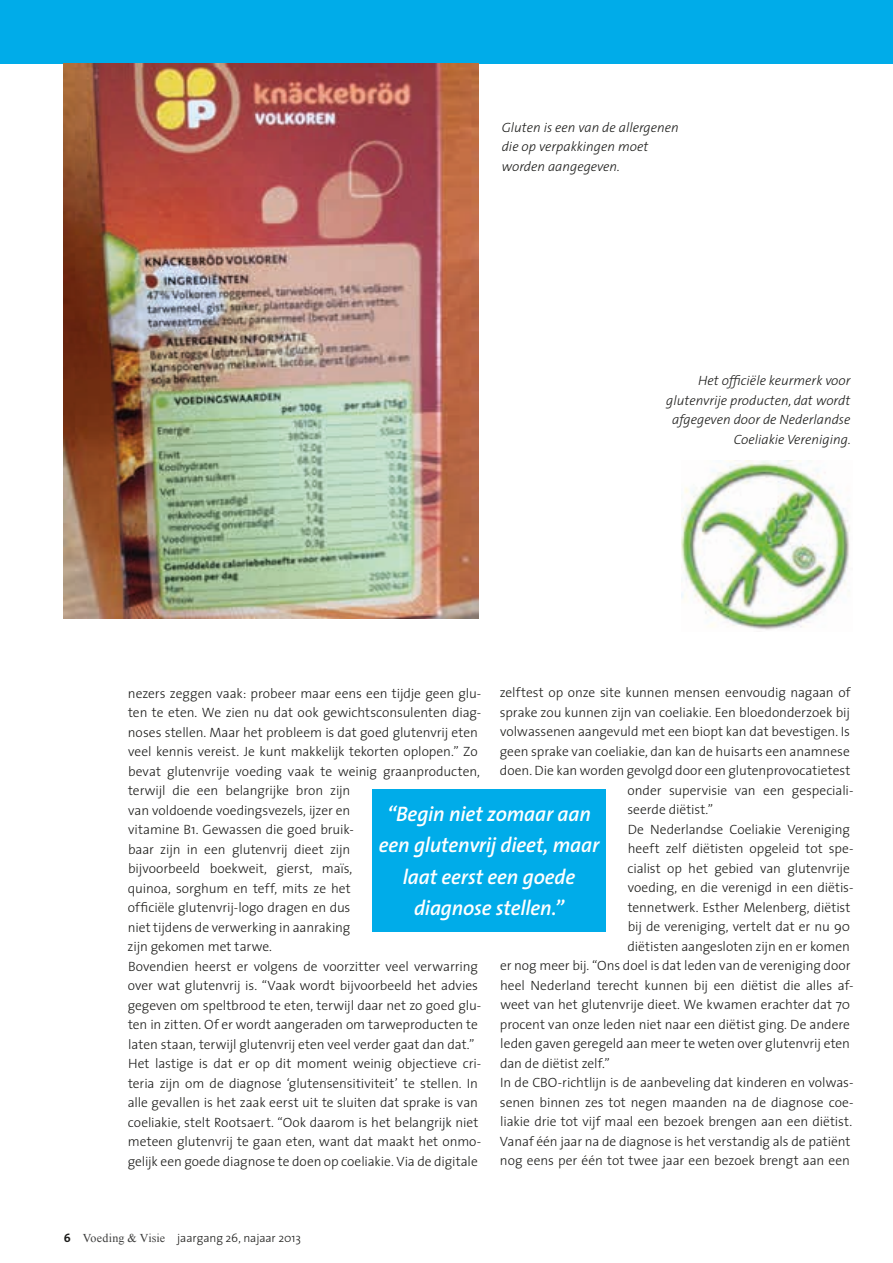
<style>
.page{position:relative;width:893px;height:1263px;background:#fff}
.page>*{position:absolute;margin:0;border:0;box-sizing:border-box;transform-origin:0 0}
.t1{font:italic 600 21px/31.5px "The Sans";letter-spacing:-.01em;color:#fff;text-align:center}
.t2{font:300 13.5px/19.5px "The Sans";letter-spacing:-.005em;color:#1d1d1b}
.t3{font:italic 300 13.5px/19.5px "The Sans";color:#1d1d1b}
.t4{font:300 12px "The Sans";letter-spacing:-.01em;color:#1d1d1b}
.s1{font-weight:700}
.s2{font-family:"Times New Roman";font-weight:400;color:#3d3d3c}
</style>
<div class="page">
<div style="left:0;top:0;width:893px;height:64px;background:#00ace9"></div>
<div style="left:372px;top:789px;width:234px;height:143px;background:#00ace9"></div>
<img style="left:64px;top:64px;width:414px;height:555px">
<img style="left:682px;top:460px;width:168px;height:170px">
<p class="t3" style="left:502px;top:117px;width:178px">Gluten is een van de allergenen die op verpakkingen moet worden aangegeven.</p>
<p class="t3" style="left:666px;top:370px;width:186px;text-align:right">Het officiële keurmerk voor glutenvrije producten, dat wordt afgegeven door de Nederlandse<br>Coeliakie Vereniging.</p>
<p class="t2" style="left:128px;top:683px;width:355px">nezers zeggen vaak: probeer maar eens een tijdje geen glu&shy;ten te eten. We zien nu dat ook gewichtsconsulenten diag&shy;noses stellen. Maar het probleem is dat goed glutenvrij eten veel kennis vereist. Je kunt makkelijk tekorten oplopen.” Zo bevat glutenvrije voeding vaak te weinig graanproducten, terwijl die een belangrijke bron zijn<br>van voldoende voedingsvezels, ijzer en<br>vitamine B1. Gewassen die goed bruik-<br>baar zijn in een glutenvrij dieet zijn<br>bijvoorbeeld boekweit, gierst, maïs,<br>quinoa, sorghum en teff, mits ze het<br>officiële glutenvrij-logo dragen en dus<br>niet tijdens de verwerking in aanraking<br>zijn gekomen met tarwe.<br>Bovendien heerst er volgens de voorzitter veel verwarring over wat glutenvrij is. “Vaak wordt bijvoorbeeld het advies gegeven om speltbrood te eten, terwijl daar net zo goed glu&shy;ten in zitten. Of er wordt aangeraden om tarweproducten te laten staan, terwijl glutenvrij eten veel verder gaat dan dat.” Het lastige is dat er op dit moment weinig objectieve cri&shy;teria zijn om de diagnose ‘glutensensitiviteit’ te stellen. In alle gevallen is het zaak eerst uit te sluiten dat sprake is van coeliakie, stelt Rootsaert. “Ook daarom is het belangrijk niet meteen glutenvrij te gaan eten, want dat maakt het onmo&shy;gelijk een goede diagnose te doen op coeliakie. Via de digitale</p>
<p class="t2" style="left:500px;top:683px;width:352px">zelftest op onze site kunnen mensen eenvoudig nagaan of</p>
<p class="t2" style="left:500px;top:702px;width:352px">sprake zou kunnen zijn van coeliakie. Een bloedonderzoek bij</p>
<p class="t2" style="left:500px;top:722px;width:351px">volwassenen aangevuld met een biopt kan dat bevestigen. Is</p>
<p class="t2" style="left:500px;top:741px;width:352px">geen sprake van coeliakie, dan kan de huisarts een anamnese</p>
<p class="t2" style="left:500px;top:761px;width:352px">doen. Die kan worden gevolgd door een glutenprovocatietest</p>
<p class="t2" style="left:628px;top:780px;width:227px">onder supervisie van een gespeciali-</p>
<p class="t2" style="left:627px;top:800px;width:87px">seerde diëtist.”</p>
<p class="t2" style="left:628px;top:819px;width:224px">De Nederlandse Coeliakie Vereniging</p>
<p class="t2" style="left:628px;top:839px;width:227px">heeft zelf diëtisten opgeleid tot spe-</p>
<p class="t2" style="left:628px;top:858px;width:224px">cialist op het gebied van glutenvrije</p>
<p class="t2" style="left:628px;top:878px;width:227px">voeding, en die verenigd in een diëtis-</p>
<p class="t2" style="left:628px;top:897px;width:224px">tennetwerk. Esther Melenberg, diëtist</p>
<p class="t2" style="left:628px;top:917px;width:224px">bij de vereniging, vertelt dat er nu 90</p>
<p class="t2" style="left:628px;top:936px;width:224px">diëtisten aangesloten zijn en er komen</p>
<p class="t2" style="left:500px;top:956px;width:352px">er nog meer bij. “Ons doel is dat leden van de vereniging door</p>
<p class="t2" style="left:500px;top:975px;width:355px">heel Nederland terecht kunnen bij een diëtist die alles af-</p>
<p class="t2" style="left:500px;top:995px;width:351px">weet van het glutenvrije dieet. We kwamen erachter dat 70</p>
<p class="t2" style="left:500px;top:1014px;width:351px">procent van onze leden niet naar een diëtist ging. De andere</p>
<p class="t2" style="left:500px;top:1033px;width:351px">leden gaven geregeld aan meer te weten over glutenvrij eten</p>
<p class="t2" style="left:500px;top:1053px;width:111px">dan de diëtist zelf.”</p>
<p class="t2" style="left:500px;top:1072px;width:355px">In de CBO-richtlijn is de aanbeveling dat kinderen en volwas-</p>
<p class="t2" style="left:500px;top:1092px;width:355px">senen binnen zes tot negen maanden na de diagnose coe-</p>
<p class="t2" style="left:500px;top:1111px;width:353px">liakie drie tot vijf maal een bezoek brengen aan een diëtist.</p>
<p class="t2" style="left:500px;top:1131px;width:352px">Vanaf één jaar na de diagnose is het verstandig als de patiënt</p>
<p class="t2" style="left:500px;top:1150px;width:352px">nog eens per één tot twee jaar een bezoek brengt aan een</p>
<h1 class="t1" style="left:379px;top:797px;width:222px">“Begin niet zomaar aan een glutenvrij dieet, maar laat eerst een goede diagnose stellen.”</h1>
<p class="t4" style="left:64px;top:1228px;width:239px"><span class="s1">6</span> <span class="s2">Voeding &amp; Visie</span> jaargang 26, najaar 2013</p>
</div>
